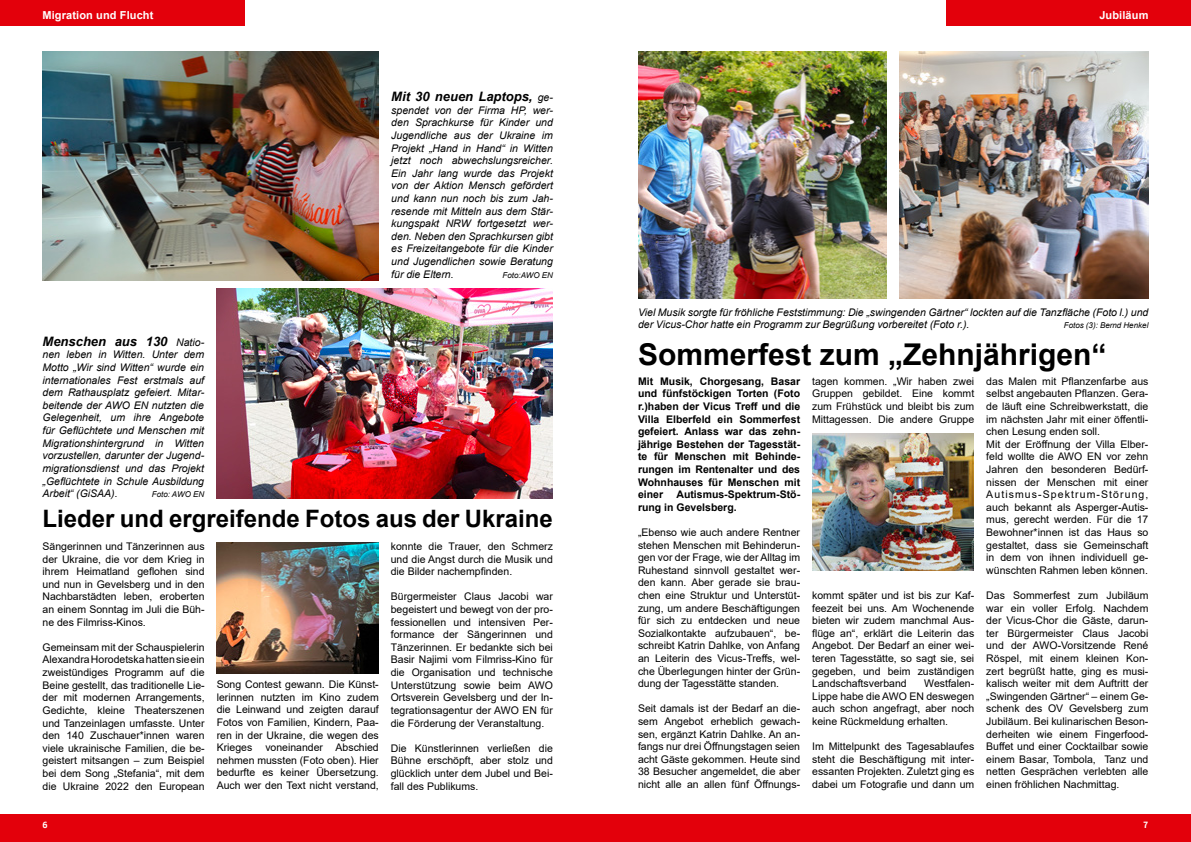
<style>
.page{position:relative;width:1191px;height:842px;background:#fff}
.page>*{position:absolute;margin:0;border:0;box-sizing:border-box;transform-origin:0 0}
.t1{font:700 30px "Arial";color:#000}
.t2{font:700 24px "Arial";color:#000}
.t3{font:italic 700 13px "Arial";color:#000}
.t4{font:700 11px "Arial";letter-spacing:.01em;color:#fff}
.t5{font:10.5px/12.6px "Arial";color:#000;text-align:justify}
.t6{font:italic 10.5px/12.6px "Arial";color:#000;text-align:justify}
.t7{font:700 10.5px/12.6px "Arial";color:#000;text-align:justify}
.t8{font:700 9px "AWO Fago Office";color:#fff}
.t9{font:italic 8px "Arial";color:#000}
.s1{font-weight:400;font-size:10.5px}
</style>
<div class="page">
<div style="left:0;top:814px;width:1191px;height:28px;background:#e3000b"></div>
<div style="left:0;top:0;width:245px;height:26px;background:#e3000b"></div>
<div style="left:946px;top:0;width:245px;height:26px;background:#e3000b"></div>
<img style="left:638px;top:51px;width:249px;height:248px">
<img style="left:899px;top:51px;width:249px;height:248px">
<img style="left:812px;top:434px;width:161px;height:137px">
<img style="left:43px;top:51px;width:335px;height:230px">
<img style="left:217px;top:542px;width:161px;height:132px">
<img style="left:217px;top:288px;width:336px;height:211px">
<p class="t4" style="left:43px;top:8px;width:112px">Migration und Flucht</p>
<p class="t4" style="left:1099px;top:8px;width:51px">Jubiläum</p>
<p class="t3" style="left:43px;top:333px;width:163px">Menschen aus 130 <span class="s1">Natio-</span></p>
<p class="t6" style="left:43px;top:349px;width:163px">nen leben in Witten. Unter dem Motto „Wir sind Witten“ wurde ein internationales Fest erstmals auf dem Rathausplatz gefeiert. Mitar&shy;beitende der AWO EN nutzten die Gelegenheit, um ihre Angebote für Geflüchtete und Menschen mit Migrationshintergrund in Witten vorzustellen, darunter der Jugend&shy;migrationsdienst und das Projekt „Geflüchtete in Schule Ausbildung Arbeit“ (GiSAA).</p>
<p class="t9" style="left:152px;top:489px;width:54px">Foto: AWO EN</p>
<p class="t3" style="left:391px;top:88px;width:163px">Mit 30 neuen Laptops, <span class="s1">ge-</span></p>
<p class="t6" style="left:391px;top:104px;width:163px">spendet von der Firma HP, wer&shy;den Sprachkurse für Kinder und Jugendliche aus der Ukraine im Projekt „Hand in Hand“ in Witten jetzt noch abwechslungsreicher.<br>Ein Jahr lang wurde das Projekt von der Aktion Mensch gefördert und kann nun noch bis zum Jah&shy;resende mit Mitteln aus dem Stär&shy;kungspakt NRW fortgesetzt wer&shy;den. Neben den Sprachkursen gibt es Freizeitangebote für die Kinder und Jugendlichen sowie Beratung für die Eltern.</p>
<p class="t9" style="left:502px;top:270px;width:52px">Foto:AWO EN</p>
<h2 class="t2" style="left:43px;top:502px;width:512px">Lieder und ergreifende Fotos aus der Ukraine</h2>
<p class="t5" style="left:43px;top:540px;width:164px">Sängerinnen und Tänzerinnen aus der Ukraine, die vor dem Krieg in ihrem Heimatland geflohen sind und nun in Gevelsberg und in den Nachbarstädten leben, eroberten an einem Sonntag im Juli die Büh&shy;ne des Filmriss-Kinos.</p>
<p class="t5" style="left:43px;top:641px;width:164px">Gemeinsam mit der Schauspielerin Alexandra Horodetska hatten sie ein zweistündiges Programm auf die Beine gestellt, das traditionelle Lie&shy;der mit modernen Arrangements, Gedichte, kleine Theaterszenen und Tanzeinlagen umfasste. Unter den 140 Zuschauer*innen waren viele ukrainische Familien, die be&shy;geistert mitsangen – zum Beispiel bei dem Song „Stefania“, mit dem die Ukraine 2022 den European</p>
<p class="t5" style="left:217px;top:678px;width:164px">Song Contest gewann. Die Künst&shy;lerinnen nutzten im Kino zudem die Leinwand und zeigten darauf Fotos von Familien, Kindern, Paa&shy;ren in der Ukraine, die wegen des Krieges voneinander Abschied nehmen mussten (Foto oben). Hier bedurfte es keiner Übersetzung.<br>Auch wer den Text nicht verstand,</p>
<p class="t5" style="left:391px;top:540px;width:164px">konnte die Trauer, den Schmerz und die Angst durch die Musik und die Bilder nachempfinden.</p>
<p class="t5" style="left:391px;top:590px;width:164px">Bürgermeister Claus Jacobi war begeistert und bewegt von der pro&shy;fessionellen und intensiven Per&shy;formance der Sängerinnen und Tänzerinnen. Er bedankte sich bei Basir Najimi vom Filmriss-Kino für die Organisation und technische Unterstützung sowie beim AWO Ortsverein Gevelsberg und der In&shy;tegrationsagentur der AWO EN für die Förderung der Veranstaltung.</p>
<p class="t5" style="left:391px;top:742px;width:164px">Die Künstlerinnen verließen die Bühne erschöpft, aber stolz und glücklich unter dem Jubel und Bei&shy;fall des Publikums.</p>
<p class="t6" style="left:638px;top:306px;width:512px">Viel Musik sorgte für fröhliche Feststimmung: Die „swingenden Gärtner“ lockten auf die Tanzfläche (Foto l.) und der Vicus-Chor hatte ein Programm zur Begrüßung vorbereitet (Foto r.).</p>
<p class="t9" style="left:1063px;top:320px;width:86px">Fotos (3): Bernd Henkel</p>
<h1 class="t1" style="left:638px;top:333px;width:470px">Sommerfest zum „Zehnjährigen“</h1>
<p class="t7" style="left:638px;top:375px;width:164px">Mit Musik, Chorgesang, Basar und fünfstöckigen Torten (Foto r.)haben der Vicus Treff und die Villa Elberfeld ein Sommerfest gefeiert. Anlass war das zehn&shy;jährige Bestehen der Tagesstät&shy;te für Menschen mit Behinde&shy;rungen im Rentenalter und des Wohnhauses für Menschen mit einer</p>
<p class="t7" style="left:638px;top:488px;width:164px;text-indent:38px">Autismus-Spektrum-Stö&shy;rung in Gevelsberg.</p>
<p class="t5" style="left:638px;top:526px;width:164px">„Ebenso wie auch andere Rentner stehen Menschen mit Behinderun&shy;gen vor der Frage, wie der Alltag im Ruhestand sinnvoll gestaltet wer&shy;den kann. Aber gerade sie brau&shy;chen eine Struktur und Unterstüt&shy;zung, um andere Beschäftigungen für sich zu entdecken und neue Sozialkontakte aufzubauen“, be&shy;schreibt Katrin Dahlke, von Anfang an Leiterin des Vicus-Treffs, wel&shy;che Überlegungen hinter der Grün&shy;dung der Tagesstätte standen.</p>
<p class="t5" style="left:638px;top:702px;width:164px">Seit damals ist der Bedarf an die&shy;sem Angebot erheblich gewach&shy;sen, ergänzt Katrin Dahlke. An an&shy;fangs nur drei Öffnungstagen seien acht Gäste gekommen. Heute sind 38 Besucher angemeldet, die aber nicht alle an allen fünf Öffnungs-</p>
<p class="t5" style="left:812px;top:375px;width:164px">tagen kommen. „Wir haben zwei Gruppen gebildet. Eine kommt zum Frühstück und bleibt bis zum Mittagessen. Die andere Gruppe</p>
<p class="t5" style="left:812px;top:589px;width:164px">kommt später und ist bis zur Kaf&shy;feezeit bei uns. Am Wochenende bieten wir zudem manchmal Aus&shy;flüge an“, erklärt die Leiterin das Angebot. Der Bedarf an einer wei&shy;teren Tagesstätte, so sagt sie, sei gegeben, und beim zuständigen Landschaftsverband</p>
<p class="t5" style="left:812px;top:677px;width:164px;text-indent:112px">Westfalen-Lippe habe die AWO EN deswegen auch schon angefragt, aber noch keine Rückmeldung erhalten.</p>
<p class="t5" style="left:812px;top:740px;width:164px">Im Mittelpunkt des Tagesablaufes steht die Beschäftigung mit inter&shy;essanten Projekten. Zuletzt ging es dabei um Fotografie und dann um</p>
<p class="t5" style="left:986px;top:375px;width:164px;text-align:left">das Malen mit Pflanzenfarbe aus selbst angebauten Pflanzen. Gera&shy;de läuft eine Schreibwerkstatt, die im nächsten Jahr mit einer öffentli&shy;chen Lesung enden soll.<br>Mit der Eröffnung der Villa Elber&shy;feld wollte die AWO EN vor zehn<br>Jahren den besonderen Bedürf&shy;nissen der Menschen mit einer<br>Autismus-Spektrum-Störung, auch bekannt als Asperger-Autis&shy;mus, gerecht werden. Für die 17<br>Bewohner*innen ist das Haus so gestaltet, dass sie Gemeinschaft in dem von ihnen individuell ge&shy;wünschten Rahmen leben können.</p>
<p class="t5" style="left:986px;top:589px;width:164px">Das Sommerfest zum Jubiläum war ein voller Erfolg. Nachdem der Vicus-Chor die Gäste, darun&shy;ter Bürgermeister Claus Jacobi und der AWO-Vorsitzende René Röspel, mit einem kleinen Kon&shy;zert begrüßt hatte, ging es musi&shy;kalisch weiter mit dem Auftritt der „Swingenden Gärtner“ – einem Ge&shy;schenk des OV Gevelsberg zum Jubiläum. Bei kulinarischen Beson&shy;derheiten wie einem Fingerfood-Buffet und einer Cocktailbar sowie einem Basar, Tombola, Tanz und netten Gesprächen verlebten alle einen fröhlichen Nachmittag.</p>
<p class="t8" style="left:43px;top:819px;width:7px">6</p>
<p class="t8" style="left:1143px;top:819px;width:7px">7</p>
</div>
